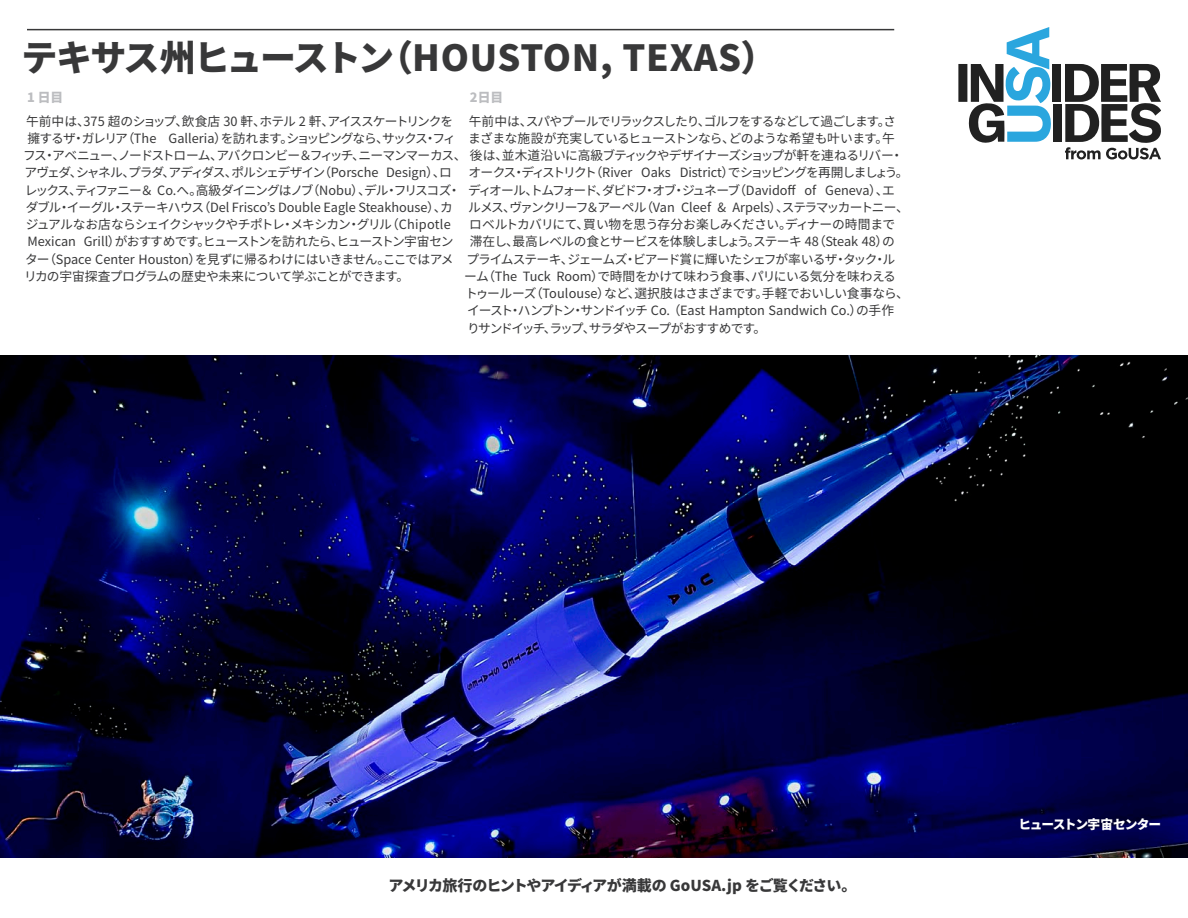
<style>
.page{position:relative;width:1188px;height:918px;background:#fff}
.page>*{position:absolute;margin:0;border:0;box-sizing:border-box;transform-origin:0 0}
.Section_Title{font:900 36px "Noto Sans CJ Kjp";letter-spacing:-.01em;color:#383839}
.t1{font:900 15px "Noto Sans CJ Kjp";letter-spacing:-.08em;color:#383839}
.t2{font:12.75px/17.2px "Noto Sans CJ Kjp";letter-spacing:-.055em;color:#383839}
.t3{font:12.75px "Noto Sans CJ Kjp";letter-spacing:-.075em;color:#383839}
.t4{font:12.75px "Noto Sans CJ Kjp";color:#383839}
.t5{font:12.75px "Noto Sans CJ Kjp";letter-spacing:-.01em;color:#383839}
.t6{font:12.75px "Noto Sans CJ Kjp";letter-spacing:-.025em;color:#383839}
.t7{font:12.75px "Noto Sans CJ Kjp";letter-spacing:-.105em;color:#383839}
.t8{font:12.75px "Noto Sans CJ Kjp";letter-spacing:-.03em;color:#383839}
.t9{font:12.75px "Noto Sans CJ Kjp";letter-spacing:-.035em;color:#383839}
.t10{font:12.75px "Noto Sans CJ Kjp";letter-spacing:-.08em;color:#383839}
.t11{font:12.75px "Noto Sans CJ Kjp";letter-spacing:-.095em;color:#383839}
.Photo_Caption{font:900 12.75px "Noto Sans CJ Kjp";letter-spacing:-.09em;color:#fff}
.Accommodation{font:900 12.75px "Noto Sans CJ Kjp";color:#bcbdc0}
</style>
<div class="page">
<img style="left:0;top:355px;width:1188px;height:503px">
<hr style="left:27px;top:29px;width:867px;height:1px;background:#383839">
<svg style="left:958px;top:27px;width:93px;height:116px"></svg>
<div style="left:1053px;top:64px;width:8px;height:38px;background:#212121"></div>
<div style="left:1053px;top:104px;width:8px;height:38px;background:#212121"></div>
<svg style="left:1065px;top:64px;width:96px;height:95px"></svg>
<p class="Section_Title" style="left:21px;top:37px;width:756px">テキサス州ヒューストン（HOUSTON, TEXAS）</p>
<p class="Accommodation" style="left:27px;top:90px;width:38px">1 日目</p>
<p class="t2" style="left:26px;top:113px;width:429px">午前中は、375 超のショップ、飲食店 30 軒、ホテル 2 軒、アイススケートリンクを</p>
<p class="t3" style="left:28px;top:131px;width:430px">擁するザ・ガレリア（The Galleria）を訪れます。ショッピングなら、サックス・フィ</p>
<p class="t2" style="left:23px;top:147px;width:882px">フス・アベニュー、ノードストローム、アバクロンビー＆フィッチ、ニーマンマーカス、後は、並木道沿いに高級ブティックやデザイナーズショップが軒を連ねるリバー・</p>
<p class="t2" style="left:24px;top:164px;width:429px">アヴェダ、シャネル、プラダ、アディダス、ポルシェデザイン（Porsche Design）、ロ</p>
<p class="t7" style="left:25px;top:183px;width:437px">レックス、ティファニー＆ Co.へ。高級ダイニングはノブ（Nobu）、デル・フリスコズ・</p>
<p class="t4" style="left:26px;top:200px;width:428px">ダブル・イーグル・ステーキハウス（Del Frisco’s Double Eagle Steakhouse）、カ</p>
<p class="t2" style="left:26px;top:216px;width:427px">ジュアルなお店ならシェイクシャックやチポトレ・メキシカン・グリル（Chipotle</p>
<p class="t2" style="left:28px;top:233px;width:428px">Mexican Grill）がおすすめです。ヒューストンを訪れたら、ヒューストン宇宙セン</p>
<p class="t6" style="left:25px;top:252px;width:430px">ター（Space Center Houston）を見ずに帰るわけにはいきません。ここではアメ</p>
<p class="t2" style="left:24px;top:268px;width:387px">リカの宇宙探査プログラムの歴史や未来について学ぶことができます。</p>
<p class="Accommodation" style="left:470px;top:90px;width:35px">2日目</p>
<p class="t2" style="left:468px;top:113px;width:430px">午前中は、スパやプールでリラックスしたり、ゴルフをするなどして過ごします。さまざまな施設が充実しているヒューストンなら、どのような希望も叶います。午</p>
<p class="t2" style="left:469px;top:164px;width:441px">オークス・ディストリクト（River Oaks District）でショッピングを再開しましょう。</p>
<p class="t2" style="left:468px;top:182px;width:428px">ディオール、トムフォード、ダビドフ・オブ・ジュネーブ（Davidoff of Geneva）、エ</p>
<p class="t3" style="left:468px;top:200px;width:442px">ルメス、ヴァンクリーフ＆アーペル（Van Cleef &amp; Arpels）、ステラマッカートニー、</p>
<p class="t2" style="left:469px;top:216px;width:428px">ロベルトカバリにて、買い物を思う存分お楽しみください。ディナーの時間まで</p>
<p class="t2" style="left:470px;top:233px;width:427px">滞在し、最高レベルの食とサービスを体験しましょう。ステーキ 48（Steak 48）の</p>
<p class="t10" style="left:466px;top:252px;width:430px">プライムステーキ、ジェームズ・ビアード賞に輝いたシェフが率いるザ・タック・ル</p>
<p class="t9" style="left:464px;top:269px;width:433px">ーム（The Tuck Room）で時間をかけて味わう食事、パリにいる気分を味わえる</p>
<p class="t8" style="left:465px;top:286px;width:445px">トゥールーズ（Toulouse）など、選択肢はさまざまです。手軽でおいしい食事なら、</p>
<p class="t5" style="left:467px;top:304px;width:428px">イースト・ハンプトン・サンドイッチ Co. （East Hampton Sandwich Co.）の手作</p>
<p class="t11" style="left:467px;top:321px;width:301px">りサンドイッチ、ラップ、サラダやスープがおすすめです。</p>
<p class="t1" style="left:389px;top:877px;width:469px">アメリカ旅行のヒントやアイディアが満載の GoUSA.jp をご覧ください。</p>
<p class="Photo_Caption" style="left:1019px;top:817px;width:144px">ヒューストン宇宙センター</p>
</div>
